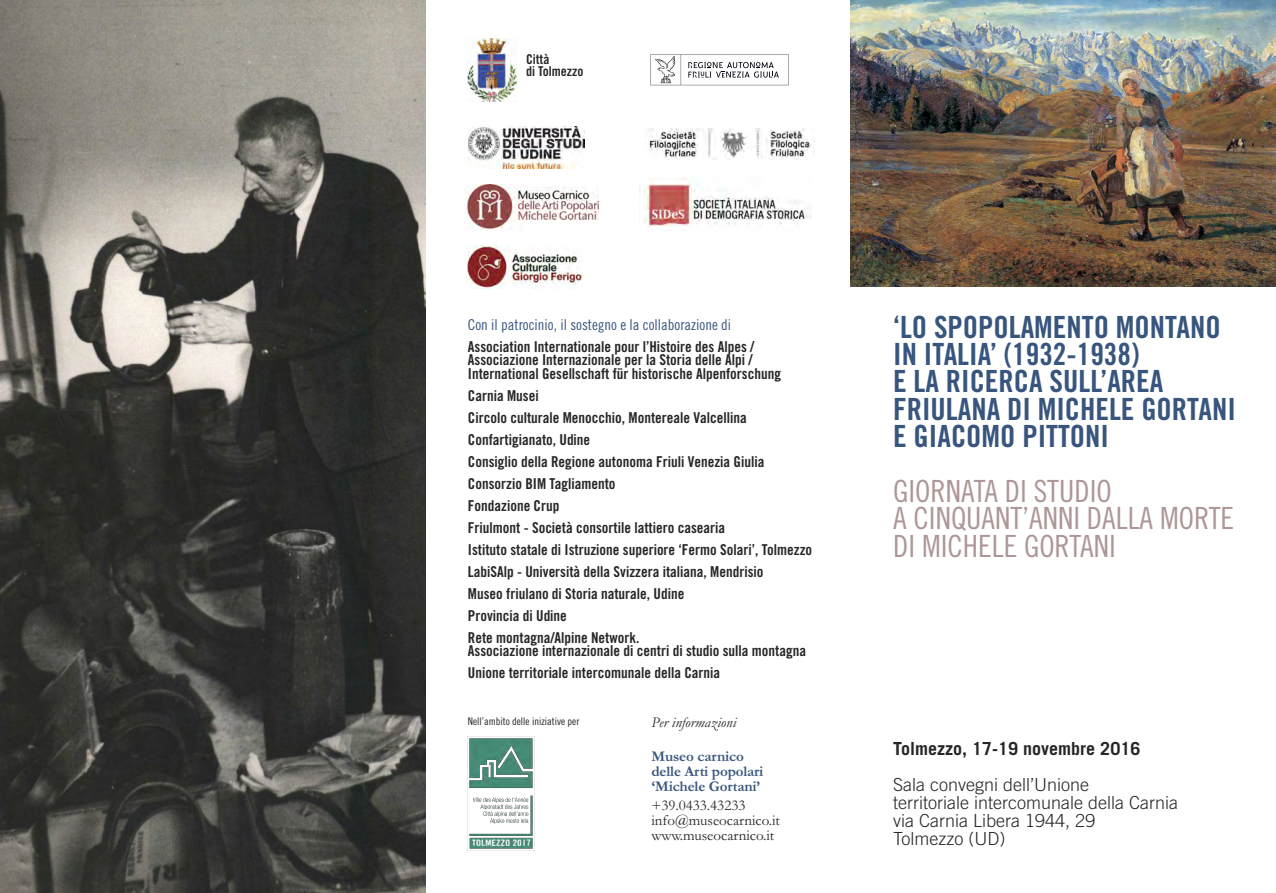
<style>
.page{position:relative;width:1276px;height:893px;background:#fff}
.page>*{position:absolute;margin:0;border:0;box-sizing:border-box;transform-origin:0 0}
.t1{font:30.6px/27.3px "Trade Gothic LT Std Bd Cn 20";color:#38557e}
.t2{font:30.6px/27.3px "Trade Gothic LT Std Cn 18";color:#ae9696}
.t3{font:300 18px/18px "Trade Gothic LT Std";color:#272526}
.t4{font:700 18px "Trade Gothic LT Std";color:#272526}
.t5{font:15px/22px "Trade Gothic LT Std Bd Cn 20";color:#272526}
.t6{font:15px/15px "Garamond";color:#272526}
.t7{font:700 15px/15px "Garamond";letter-spacing:-.01em;color:#38557e}
.t8{font:15px "Trade Gothic LT Std Cn 18";color:#38557e}
.t9{font:italic 15px "Garamond";color:#272526}
.t10{font:13.5px/12.1px "Trade Gothic LT Std Bd Cn 20";color:#272526}
.t11{font:10.5px "Trade Gothic LT Std Cn 18";color:#272526}
</style>
<div class="page">
<img style="left:469px;top:737px;width:66px;height:113px">
<img style="left:0;top:0;width:425px;height:893px">
<img style="left:850px;top:0;width:426px;height:286px">
<img style="left:465px;top:185px;width:57px;height:46px">
<img style="left:518px;top:188px;width:81px;height:32px">
<img style="left:648px;top:129px;width:167px;height:31px">
<img style="left:639px;top:177px;width:172px;height:54px">
<img style="left:467px;top:245px;width:116px;height:44px">
<svg style="left:650px;top:54px;width:138px;height:31px"></svg>
<img style="left:467px;top:38px;width:49px;height:64px">
<img style="left:468px;top:126px;width:116px;height:42px">
<p class="t10" style="left:526px;top:54px;width:59px">Città<br>di Tolmezzo</p>
<p class="t8" style="left:468px;top:319px;width:265px">Con il patrocinio, il sostegno e la collaborazione di</p>
<p class="t5" style="left:468px;top:341px;width:315px;line-height:13.5px">Association Internationale pour l’Histoire des Alpes /<br>Associazione Internazionale per la Storia delle Alpi /<br>International Gesellschaft für historische Alpenforschung</p>
<p class="t5" style="left:468px;top:386px;width:346px">Carnia Musei<br>Circolo culturale Menocchio, Montereale Valcellina Confartigianato, Udine<br>Consiglio della Regione autonoma Friuli Venezia Giulia Consorzio BIM Tagliamento<br>Fondazione Crup<br>Friulmont - Società consortile lattiero casearia<br>Istituto statale di Istruzione superiore ‘Fermo Solari’, Tolmezzo LabiSAlp - Università della Svizzera italiana, Mendrisio<br>Museo friulano di Storia naturale, Udine<br>Provincia di Udine<br>Rete montagna/Alpine Network.</p>
<p class="t5" style="left:468px;top:641px;width:340px">Associazione internazionale di centri di studio sulla montagna<br>Unione territoriale intercomunale della Carnia</p>
<p class="t11" style="left:468px;top:717px;width:113px">Nell’ambito delle iniziative per</p>
<p class="t9" style="left:651px;top:713px;width:86px">Per informazioni</p>
<p class="t7" style="left:651px;top:748px;width:114px">Museo carnico delle Arti popolari ‘Michele Gortani’</p>
<p class="t6" style="left:651px;top:797px;width:130px">+39.0433.43233 info@museocarnico.it www.museocarnico.it</p>
<h1 class="t1" style="left:893px;top:315px;width:344px">‘LO SPOPOLAMENTO MONTANO<br>IN ITALIA’ (1932-1938)<br>E LA RICERCA SULL’AREA<br>FRIULANA DI MICHELE GORTANI<br>E GIACOMO PITTONI</h1>
<h1 class="t2" style="left:893px;top:480px;width:342px">GIORNATA DI STUDIO<br>A CINQUANT’ANNI DALLA MORTE<br>DI MICHELE GORTANI</h1>
<p class="t4" style="left:893px;top:742px;width:249px">Tolmezzo, 17-19 novembre 2016</p>
<p class="t3" style="left:893px;top:778px;width:286px">Sala convegni dell’Unione<br>territoriale intercomunale della Carnia via Carnia Libera 1944, 29<br>Tolmezzo (UD)</p>
</div>
